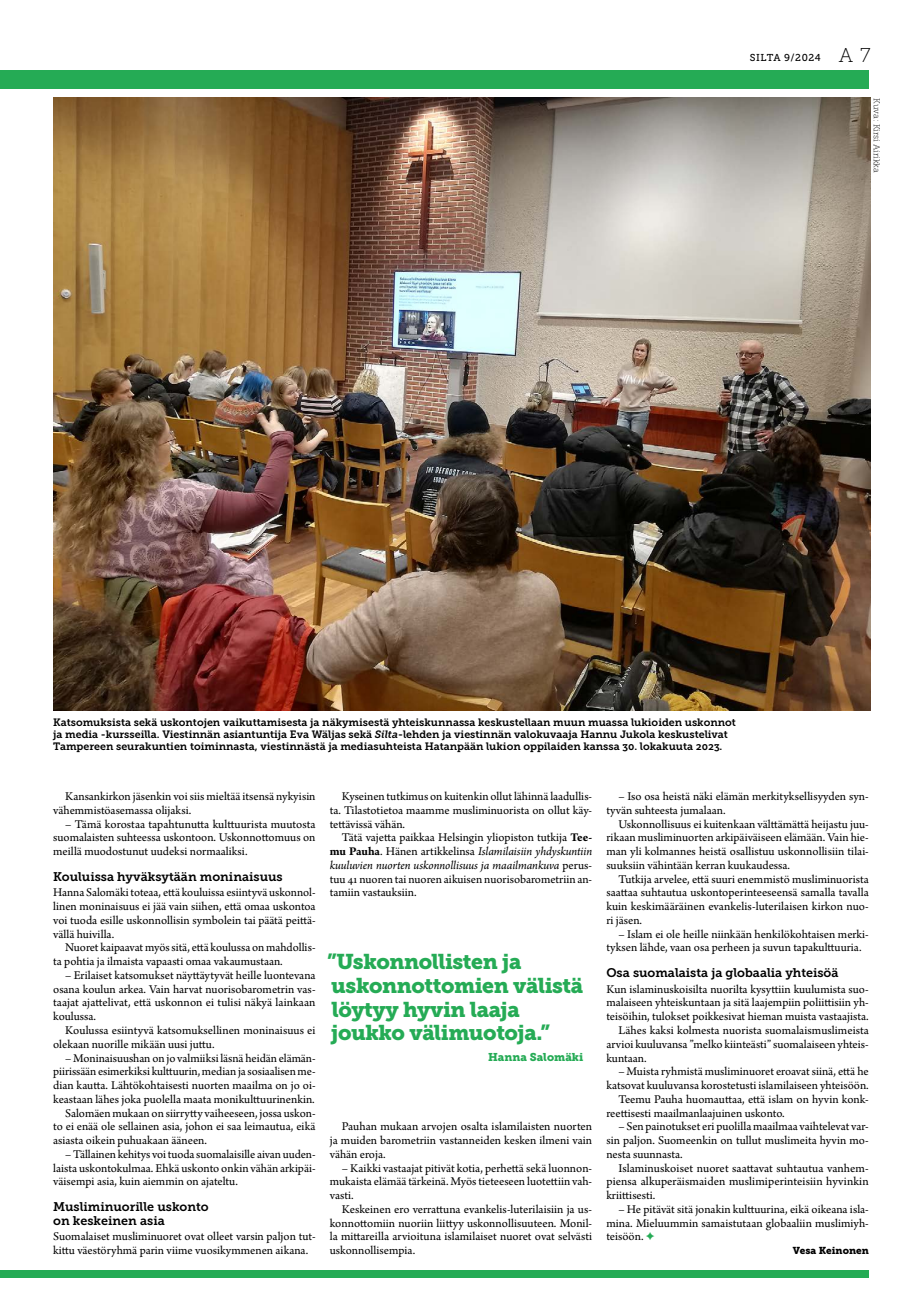
<style>
.page{position:relative;width:922px;height:1312px;background:#fff}
.page>*{position:absolute;margin:0;border:0;box-sizing:border-box;transform-origin:0 0}
.t1{font:21.25px/23.8px "Museo Slab 900";letter-spacing:-.02em;color:#25ab55}
.t2{font:12.5px/13.8px "Arno Pro";color:#000;text-align:justify}
.t3{font:12.5px/13.8px "Museo Slab 700";color:#000}
.t4{font:11.25px "Museo Slab 900";color:#25ab55}
.t5{font:10.62px/11.9px "Museo Slab 700";color:#000}
.t6{font:10px "Museo Slab 500";letter-spacing:.03em;color:#000}
.t7{font:10px "Museo Slab 900";color:#000}
.t8{font:8.75px "Museo Slab 100";color:#000}
.s1{font-family:"Museo Slab 100";font-size:20px}
.s2{font-style:italic}
.s3{font-weight:700}
.s4{color:#25ab55}
</style>
<div class="page">
<div style="left:0;top:1269px;width:868px;height:7px;background:#25ab55"></div>
<div style="left:0;top:70px;width:868px;height:19px;background:#25ab55"></div>
<img style="left:53px;top:98px;width:817px;height:612px">
<p class="t6" style="left:749px;top:52px;width:122px">SILTA 9/2024 <span class="s1">A 7</span></p>
<p class="t8" style="left:881px;top:98px;width:76px;rotate:90deg">Kuva: Kirsi Airikka</p>
<p class="t5" style="left:53px;top:716px;width:684px">Katsomuksista sekä uskontojen vaikuttamisesta ja näkymisestä yhteiskunnassa keskustellaan muun muassa lukioiden uskonnot ja media -kursseilla. Viestinnän asiantuntija Eva Wäljas sekä <span class="s2">Silta</span>-lehden ja viestinnän valokuvaaja Hannu Jukola keskustelivat<br>Tampereen seurakuntien toiminnasta, viestinnästä ja mediasuhteista Hatanpään lukion oppilaiden kanssa 30. lokakuuta 2023.</p>
<p class="t2" style="left:53px;top:790px;width:264px;text-indent:12px">Kansankirkon jäsenkin voi siis mieltää itsensä nykyisin vähemmistöasemassa olijaksi.</p>
<p class="t2" style="left:53px;top:817px;width:264px;text-indent:12px">– Tämä korostaa tapahtunutta kulttuurista muutosta suomalaisten suhteessa uskontoon. Uskonnottomuus on meillä muodostunut uudeksi normaaliksi.</p>
<p class="t3" style="left:53px;top:869px;width:231px">Kouluissa hyväksytään moninaisuus</p>
<p class="t2" style="left:53px;top:886px;width:264px">Hanna Salomäki toteaa, että kouluissa esiintyvä uskonnol&shy;linen moninaisuus ei jää vain siihen, että omaa uskontoa voi tuoda esille uskonnollisin symbolein tai päätä peittä&shy;vällä huivilla.</p>
<p class="t2" style="left:53px;top:941px;width:264px;text-indent:12px">Nuoret kaipaavat myös sitä, että koulussa on mahdollis&shy;ta pohtia ja ilmaista vapaasti omaa vakaumustaan.</p>
<p class="t2" style="left:53px;top:968px;width:264px;text-indent:12px">– Erilaiset katsomukset näyttäytyvät heille luontevana osana koulun arkea. Vain harvat nuorisobarometrin vas&shy;taajat ajattelivat, että uskonnon ei tulisi näkyä lainkaan koulussa.</p>
<p class="t2" style="left:53px;top:1023px;width:264px;text-indent:12px">Koulussa esiintyvä katsomuksellinen moninaisuus ei olekaan nuorille mikään uusi juttu.</p>
<p class="t2" style="left:65px;top:1051px;width:252px">– Moninaisuushan on jo valmiiksi läsnä heidän elämän-</p>
<p class="t2" style="left:53px;top:1065px;width:264px">piirissään esimerkiksi kulttuurin, median ja sosiaalisen me-</p>
<p class="t2" style="left:53px;top:1078px;width:264px">dian kautta. Lähtökohtaisesti nuorten maailma on jo oi-</p>
<p class="t2" style="left:53px;top:1092px;width:263px">keastaan lähes joka puolella maata monikulttuurinenkin.</p>
<p class="t2" style="left:65px;top:1106px;width:252px">Salomäen mukaan on siirrytty vaiheeseen, jossa uskon-</p>
<p class="t2" style="left:53px;top:1120px;width:264px">to ei enää ole sellainen asia, johon ei saa leimautua, eikä</p>
<p class="t2" style="left:53px;top:1133px;width:155px">asiasta oikein puhuakaan ääneen.</p>
<p class="t2" style="left:53px;top:1147px;width:264px;text-indent:12px">– Tällainen kehitys voi tuoda suomalaisille aivan uuden&shy;laista uskontokulmaa. Ehkä uskonto onkin vähän arkipäi&shy;väisempi asia, kuin aiemmin on ajateltu.</p>
<p class="t3" style="left:53px;top:1199px;width:157px">Musliminuorille uskonto on keskeinen asia</p>
<p class="t2" style="left:53px;top:1230px;width:264px">Suomalaiset musliminuoret ovat olleet varsin paljon tut&shy;kittu väestöryhmä parin viime vuosikymmenen aikana.</p>
<p class="t2" style="left:330px;top:790px;width:264px;text-indent:12px">Kyseinen tutkimus on kuitenkin ollut lähinnä laadullis&shy;ta. Tilastotietoa maamme musliminuorista on ollut käy&shy;tettävissä vähän.</p>
<p class="t2" style="left:330px;top:831px;width:264px;text-indent:12px">Tätä vajetta paikkaa Helsingin yliopiston tutkija <span class="s3">Tee&shy;mu Pauha</span>. Hänen artikkelinsa <span class="s2">Islamilaisiin yhdyskuntiin kuuluvien nuorten uskonnollisuus ja maailmankuva</span> perus&shy;tuu 41 nuoren tai nuoren aikuisen nuorisobarometriin an&shy;tamiin vastauksiin.</p>
<h1 class="t1" style="left:327px;top:949px;width:257px">”Uskonnollisten ja uskonnottomien välistä löytyy hyvin laaja joukko välimuotoja.”</h1>
<p class="t4" style="left:488px;top:1050px;width:97px">Hanna Salomäki</p>
<p class="t2" style="left:330px;top:1120px;width:264px;text-indent:12px">Pauhan mukaan arvojen osalta islamilaisten nuorten ja muiden barometriin vastanneiden kesken ilmeni vain vähän eroja.</p>
<p class="t2" style="left:330px;top:1161px;width:264px;text-indent:12px">– Kaikki vastaajat pitivät kotia, perhettä sekä luonnon&shy;mukaista elämää tärkeinä. Myös tieteeseen luotettiin vah&shy;vasti.</p>
<p class="t2" style="left:330px;top:1202px;width:264px;text-indent:12px">Keskeinen ero verrattuna evankelis-luterilaisiin ja us&shy;konnottomiin nuoriin liittyy uskonnollisuuteen. Monil&shy;la mittareilla arvioituna islamilaiset nuoret ovat selvästi uskonnollisempia.</p>
<p class="t2" style="left:606px;top:790px;width:264px;text-indent:12px">– Iso osa heistä näki elämän merkityksellisyyden syn&shy;tyvän suhteesta jumalaan.</p>
<p class="t2" style="left:606px;top:817px;width:264px;text-indent:12px">Uskonnollisuus ei kuitenkaan välttämättä heijastu juu&shy;rikaan musliminuorten arkipäiväiseen elämään. Vain hie&shy;man yli kolmannes heistä osallistuu uskonnollisiin tilai&shy;suuksiin vähintään kerran kuukaudessa.</p>
<p class="t2" style="left:606px;top:872px;width:264px;text-indent:12px">Tutkija arvelee, että suuri enemmistö musliminuorista saattaa suhtautua uskontoperinteeseensä samalla tavalla kuin keskimääräinen evankelis-luterilaisen kirkon nuo&shy;ri jäsen.</p>
<p class="t2" style="left:606px;top:927px;width:264px;text-indent:12px">– Islam ei ole heille niinkään henkilökohtaisen merki&shy;tyksen lähde, vaan osa perheen ja suvun tapakulttuuria.</p>
<p class="t3" style="left:606px;top:965px;width:234px">Osa suomalaista ja globaalia yhteisöä</p>
<p class="t2" style="left:606px;top:982px;width:264px">Kun islaminuskoisilta nuorilta kysyttiin kuulumista suo-</p>
<p class="t2" style="left:606px;top:996px;width:264px">malaiseen yhteiskuntaan ja sitä laajempiin poliittisiin yh-</p>
<p class="t2" style="left:606px;top:1010px;width:264px">teisöihin, tulokset poikkesivat hieman muista vastaajista.</p>
<p class="t2" style="left:618px;top:1023px;width:252px">Lähes kaksi kolmesta nuorista suomalaismuslimeista</p>
<p class="t2" style="left:606px;top:1037px;width:264px">arvioi kuuluvansa ”melko kiinteästi” suomalaiseen yhteis-</p>
<p class="t2" style="left:606px;top:1051px;width:42px">kuntaan.</p>
<p class="t2" style="left:618px;top:1065px;width:252px">– Muista ryhmistä musliminuoret eroavat siinä, että he</p>
<p class="t2" style="left:606px;top:1078px;width:264px">katsovat kuuluvansa korostetusti islamilaiseen yhteisöön.</p>
<p class="t2" style="left:618px;top:1092px;width:252px">Teemu Pauha huomauttaa, että islam on hyvin konk-</p>
<p class="t2" style="left:606px;top:1106px;width:180px">reettisesti maailmanlaajuinen uskonto.</p>
<p class="t2" style="left:606px;top:1120px;width:264px;text-indent:12px">– Sen painotukset eri puolilla maailmaa vaihtelevat var&shy;sin paljon. Suomeenkin on tullut muslimeita hyvin mo&shy;nesta suunnasta.</p>
<p class="t2" style="left:606px;top:1161px;width:264px;text-indent:12px">Islaminuskoiset nuoret saattavat suhtautua vanhem&shy;piensa alkuperäismaiden muslimiperinteisiin hyvinkin kriittisesti.</p>
<p class="t2" style="left:606px;top:1202px;width:264px;text-indent:12px">– He pitävät sitä jonakin kulttuurina, eikä oikeana isla&shy;mina. Mieluummin samaistutaan globaaliin muslimiyh&shy;teisöön. <span class="s4">✦</span></p>
<p class="t7" style="left:792px;top:1244px;width:77px">Vesa Keinonen</p>
</div>
